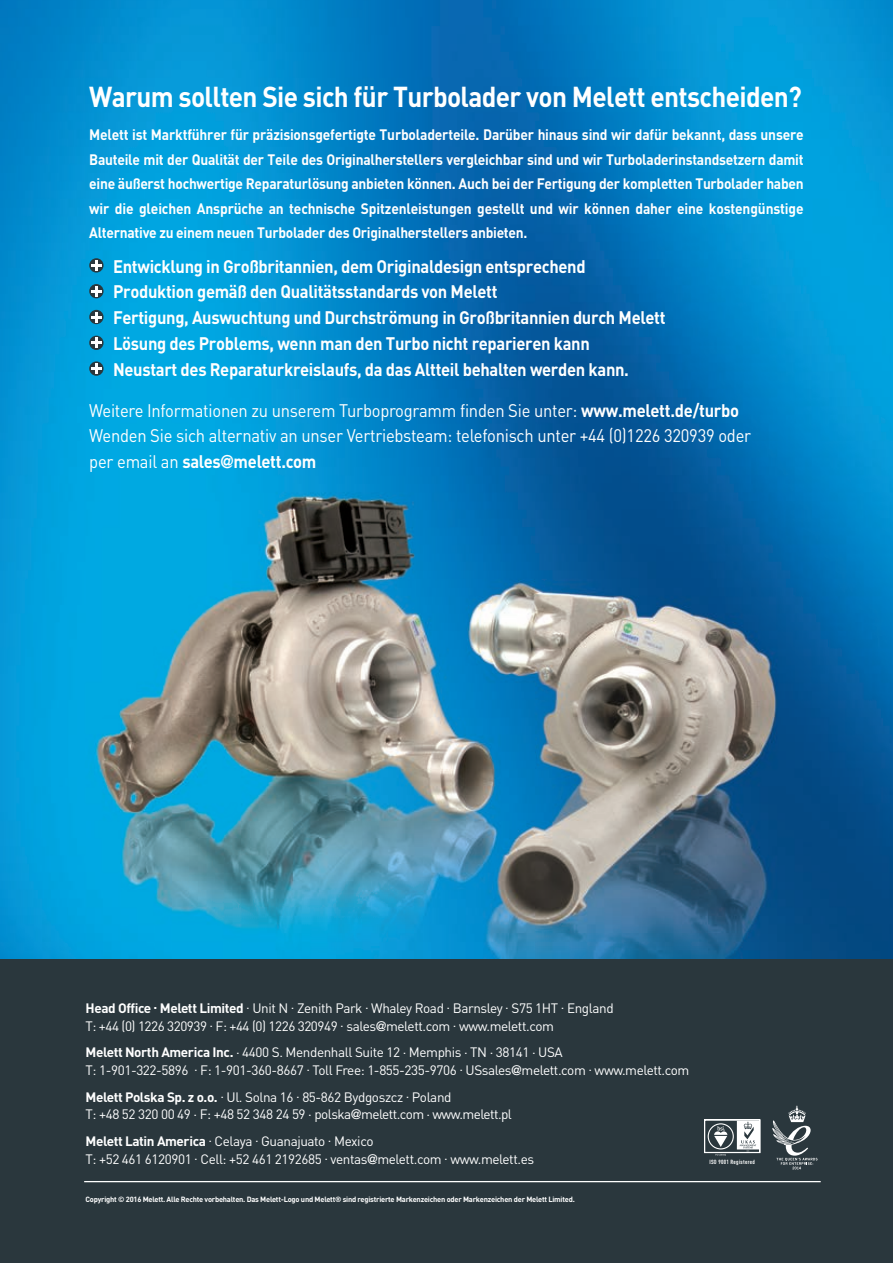
<style>
.page{position:relative;width:893px;height:1263px;background:#2a373d}
.page>*{position:absolute;margin:0;border:0;box-sizing:border-box;transform-origin:0 0}
.t1{font:28.5px "DIN Bold";letter-spacing:-.025em;color:#fff;scale:.92 1}
.t2{font:18px/25.8px "DIN Bold";letter-spacing:-.02em;color:#fff;scale:.92 1}
.t3{font:18px/25.8px "DIN Pro";letter-spacing:-.015em;color:#fff;scale:.92 1}
.t4{font:15px/24.5px "DIN Bold";letter-spacing:-.02em;color:#fff;text-align:justify;scale:.92 1}
.t5{font:13.5px/17.9px "DIN Pro";letter-spacing:-.03em;color:#fff}
.t6{font:700 7.5px "DIN Pro";letter-spacing:-.03em;color:#fff}
.t7{font:700 condensed 6px "DIN Pro";letter-spacing:.05em;color:#fff}
.s1{font-weight:700}
.s2{font-family:"Helvetica Neue";font-weight:700}
.s3{font-family:"Helvetica Neue";font-weight:500}
</style>
<div class="page">
<img style="left:0;top:0;width:875px;height:958px">
<img style="left:875px;top:0;width:18px;height:959px">
<hr style="left:84px;top:1181px;width:737px;height:1px;background:#fff">
<svg style="left:772px;top:1106px;width:45px;height:63px"></svg>
<svg style="left:704px;top:1119px;width:56px;height:37px"></svg>
<svg style="left:89px;top:258px;width:15px;height:15px"></svg>
<svg style="left:91px;top:260px;width:11px;height:11px"></svg>
<svg style="left:89px;top:284px;width:15px;height:14px"></svg>
<svg style="left:91px;top:286px;width:11px;height:10px"></svg>
<svg style="left:89px;top:310px;width:15px;height:14px"></svg>
<svg style="left:91px;top:312px;width:11px;height:10px"></svg>
<svg style="left:89px;top:336px;width:15px;height:14px"></svg>
<svg style="left:91px;top:338px;width:11px;height:10px"></svg>
<svg style="left:89px;top:361px;width:15px;height:15px"></svg>
<svg style="left:91px;top:363px;width:11px;height:11px"></svg>
<h1 class="t1" style="left:89px;top:78px;width:776px">Warum sollten Sie sich für Turbolader von Melett entscheiden?</h1>
<p class="t4" style="left:89px;top:122px;width:778px">Melett ist Marktführer für präzisionsgefertigte Turboladerteile. Darüber hinaus sind wir dafür bekannt, dass unsere Bauteile mit der Qualität der Teile des Originalherstellers vergleichbar sind und wir Turboladerinstandsetzern damit eine äußerst hochwertige Reparaturlösung anbieten können. Auch bei der Fertigung der kompletten Turbolader haben wir die gleichen Ansprüche an technische Spitzenleistungen gestellt und wir können daher eine kostengünstige Alternative zu einem neuen Turbolader des Originalherstellers anbieten.</p>
<p class="t2" style="left:113px;top:252px;width:602px">Entwicklung in Großbritannien, dem Originaldesign entsprechend Produktion gemäß den Qualitätsstandards von Melett<br>Fertigung, Auswuchtung und Durchströmung in Großbritannien durch Melett Lösung des Problems, wenn man den Turbo nicht reparieren kann<br>Neustart des Reparaturkreislaufs, da das Altteil behalten werden kann.</p>
<h2 class="t3" style="left:89px;top:399px;width:721px">Weitere Informationen zu unserem Turboprogramm finden Sie unter: <span class="s1">www.melett.de/turbo<br></span>Wenden Sie sich alternativ an unser Vertriebsteam: telefonisch unter +44 (0)1226 320939 oder per email an <span class="s1">sales</span><span class="s2">@</span><span class="s1">melett.com</span></h2>
<p class="t5" style="left:86px;top:1001px;width:530px"><span class="s1">Head Office </span><sup>.</sup> <span class="s1">Melett Limited</span> . Unit N . Zenith Park . Whaley Road . Barnsley . S75 1HT . England<br>T: +44 (0) 1226 320939 . F: +44 (0) 1226 320949 . sales<span class="s3">@</span>melett.com . www.melett.com</p>
<p class="t5" style="left:86px;top:1045px;width:605px"><span class="s1">Melett North America Inc.</span> . 4400 S. Mendenhall Suite 12 . Memphis . TN . 38141 . USA<br>T: 1-901-322-5896 . F: 1-901-360-8667 . Toll Free: 1-855-235-9706 . USsales<span class="s3">@</span>melett.com . www.melett.com</p>
<p class="t5" style="left:86px;top:1089px;width:428px"><span class="s1">Melett Polska Sp. z o.o.</span> . Ul. Solna 16 . 85-862 Bydgoszcz . Poland<br>T: +48 52 320 00 49 . F: +48 52 348 24 59 . polska<span class="s3">@</span>melett.com . www.melett.pl</p>
<p class="t5" style="left:86px;top:1133px;width:450px"><span class="s1">Melett Latin America</span> . Celaya . Guanajuato . Mexico<br>T: +52 461 6120901 . Cell: +52 461 2192685 . ventas<span class="s3">@</span>melett.com . www.melett.es</p>
<p class="t6" style="left:86px;top:1194px;width:491px">Copyright © 2016 Melett. Alle Rechte vorbehalten. Das Melett-Logo und Melett® sind registrierte Markenzeichen oder Markenzeichen der Melett Limited.</p>
<p class="t7" style="left:709px;top:1159px;width:47px">ISO 9001 Registered</p>
</div>
